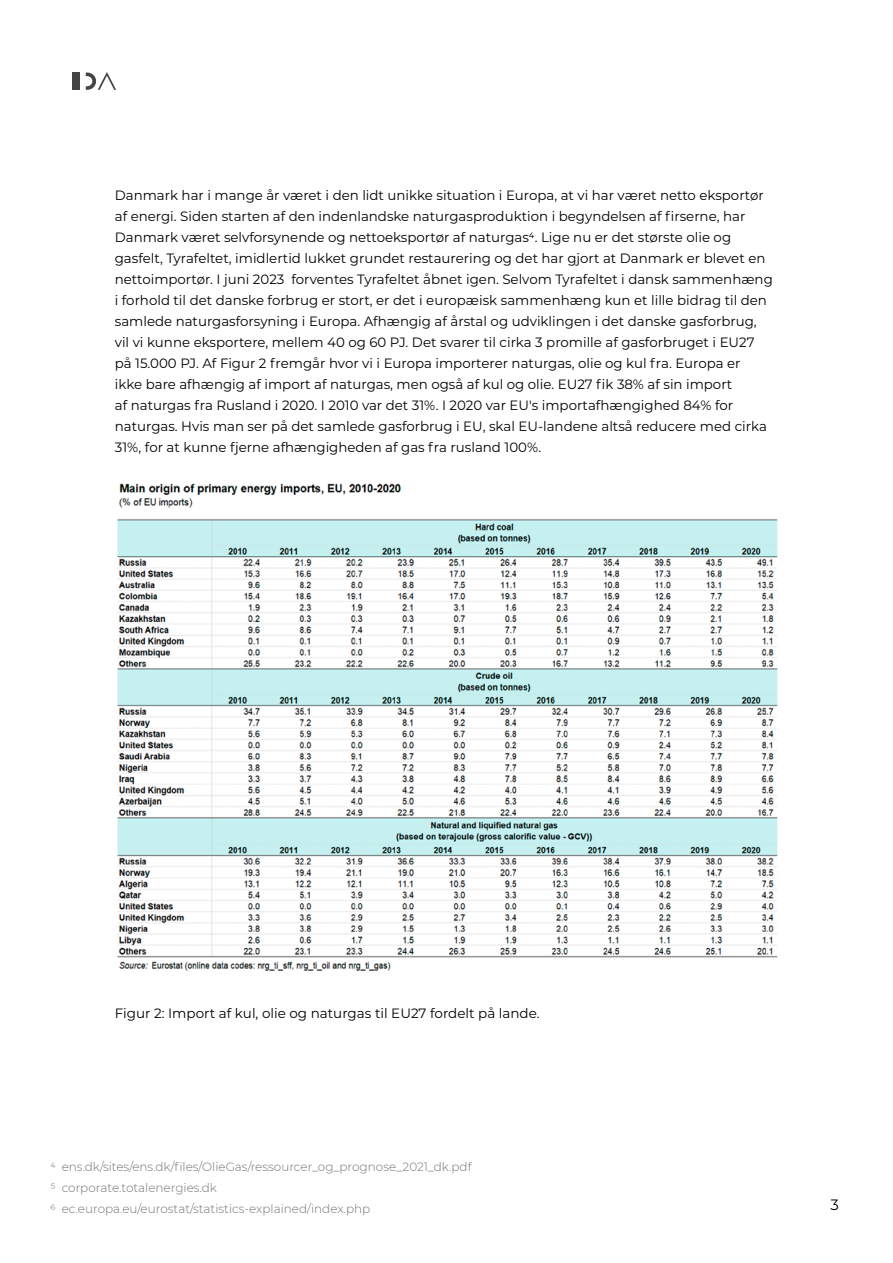
<style>
.page{position:relative;width:893px;height:1263px;background:#fff}
.page>*{position:absolute;margin:0;border:0;box-sizing:border-box;transform-origin:0 0}
.t1{font:15px "Montserrat";color:#000}
.t2{font:13.5px/21px "Montserrat";color:#000}
.t3{font:300 12px/21px "Montserrat";color:#747372}
</style>
<div class="page">
<div style="left:72px;top:73px;width:7px;height:17px;background:#444443"></div>
<svg style="left:86px;top:72px;width:30px;height:18px"></svg>
<img style="left:117px;top:483px;width:661px;height:487px">
<p class="t2" style="left:115px;top:184px;width:659px">Danmark har i mange år været i den lidt unikke situation i Europa, at vi har været netto eksportør af energi. Siden starten af den indenlandske naturgasproduktion i begyndelsen af firserne, har Danmark været selvforsynende og nettoeksportør af naturgas4. Lige nu er det største olie og gasfelt, Tyrafeltet, imidlertid lukket grundet restaurering og det har gjort at Danmark er blevet en nettoimportør. I juni 2023 forventes Tyrafeltet åbnet igen. Selvom Tyrafeltet i dansk sammenhæng i forhold til det danske forbrug er stort, er det i europæisk sammenhæng kun et lille bidrag til den samlede naturgasforsyning i Europa. Afhængig af årstal og udviklingen i det danske gasforbrug, vil vi kunne eksportere, mellem 40 og 60 PJ. Det svarer til cirka 3 promille af gasforbruget i EU27 på 15.000 PJ. Af Figur 2 fremgår hvor vi i Europa importerer naturgas, olie og kul fra. Europa er<br>ikke bare afhængig af import af naturgas, men også af kul og olie. EU27 fik 38% af sin import<br>af naturgas fra Rusland i 2020. I 2010 var det 31%. I 2020 var EU's importafhængighed 84% for naturgas. Hvis man ser på det samlede gasforbrug i EU, skal EU-landene altså reducere med cirka 31%, for at kunne fjerne afhængigheden af gas fra rusland 100%.</p>
<p class="t2" style="left:115px;top:1002px;width:426px">Figur 2: Import af kul, olie og naturgas til EU27 fordelt på lande.</p>
<p class="t3" style="left:50px;top:1155px;width:423px">4 ens.dk/sites/ens.dk/files/OlieGas/ressourcer_og_prognose_2021_dk.pdf<br>5 corporate.totalenergies.dk<br>6 ec.europa.eu/eurostat/statistics-explained/index.php</p>
<p class="t1" style="left:830px;top:1194px;width:8px">3</p>
</div>
